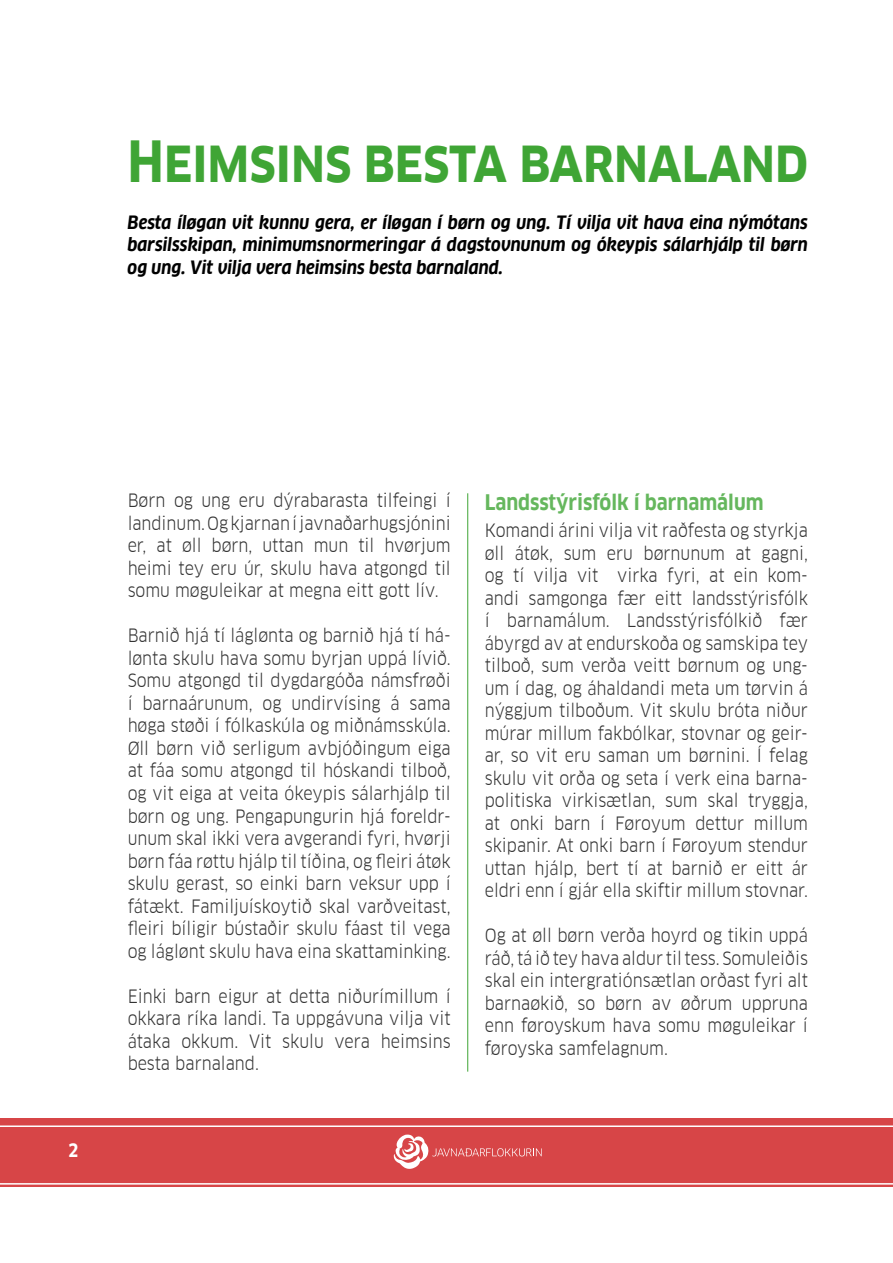
<style>
.page{position:relative;width:893px;height:1263px;background:#fff}
.page>*{position:absolute;margin:0;border:0;box-sizing:border-box;transform-origin:0 0}
.t1{font:700 55.5px "Clan Sc Offc Pro";color:#3fa535;scale:.89 1}
.t2{font:700 21px "Clan Offc Pro";color:#3fa535;scale:.9 1}
.t3{font:18px/22.5px "Clan Offc Pro";color:#000;text-align:justify;scale:.9 1}
.t4{font:italic 700 18px/22.5px "Clan Offc Pro";color:#000;text-align:justify;scale:.9 1}
.t5{font:700 18px "Clan Offc Pro";color:#fff;scale:.9 1}
</style>
<div class="page">
<hr style="left:467px;top:493px;width:1px;height:578px;background:#3fa535">
<div style="left:0;top:1118px;width:893px;height:68px;background:#d74547"></div>
<hr style="left:0;top:1125px;width:893px;height:2px;background:#fff">
<hr style="left:0;top:1183px;width:893px;height:1px;background:#fff">
<svg style="left:394px;top:1134px;width:148px;height:35px"></svg>
<h1 class="t1" style="left:128px;top:130px;width:766px">Heimsins besta barnaland</h1>
<p class="t4" style="left:128px;top:211px;width:757px">Besta íløgan vit kunnu gera, er íløgan í børn og ung. Tí vilja vit hava eina nýmótans barsilsskipan, minimumsnormeringar á dagstovnunum og ókeypis sálarhjálp til børn og ung. Vit vilja vera heimsins besta barnaland.</p>
<p class="t5" style="left:68px;top:1140px;width:13px">2</p>
<p class="t3" style="left:128px;top:489px;width:361px">Børn og ung eru dýrabarasta tilfeingi í landinum. Og kjarnan í javnaðarhugsjónini er, at øll børn, uttan mun til hvørjum heimi tey eru úr, skulu hava atgongd til somu møguleikar at megna eitt gott lív.</p>
<p class="t3" style="left:128px;top:624px;width:361px">Barnið hjá tí láglønta og barnið hjá tí há&shy;lønta skulu hava somu byrjan uppá lívið.<br>Somu atgongd til dygdargóða námsfrøði í barnaárunum, og undirvísing á sama høga støði í fólkaskúla og miðnámsskúla.<br>Øll børn við serligum avbjóðingum eiga at fáa somu atgongd til hóskandi tilboð, og vit eiga at veita ókeypis sálarhjálp til børn og ung. Pengapungurin hjá foreldr&shy;unum skal ikki vera avgerandi fyri, hvørji børn fáa røttu hjálp til tíðina, og fleiri átøk skulu gerast, so einki barn veksur upp í fátækt. Familjuískoytið skal varðveitast, fleiri bíligir bústaðir skulu fáast til vega og láglønt skulu hava eina skattaminking.</p>
<p class="t3" style="left:128px;top:984px;width:361px">Einki barn eigur at detta niðurímillum í okkara ríka landi. Ta uppgávuna vilja vit átaka okkum. Vit skulu vera heimsins besta barnaland.</p>
<p class="t2" style="left:485px;top:490px;width:311px">Landsstýrisfólk í barnamálum</p>
<p class="t3" style="left:485px;top:519px;width:361px">Komandi árini vilja vit raðfesta og styrkja øll átøk, sum eru børnunum at gagni, og tí vilja vit virka fyri, at ein kom&shy;andi samgonga fær eitt landsstýrisfólk í barnamálum. Landsstýrisfólkið fær ábyrgd av at endurskoða og samskipa tey tilboð, sum verða veitt børnum og ung&shy;um í dag, og áhaldandi meta um tørvin á nýggjum tilboðum. Vit skulu bróta niður múrar millum fakbólkar, stovnar og geir&shy;ar, so vit eru saman um børnini. Í felag skulu vit orða og seta í verk eina barna&shy;politiska virkisætlan, sum skal tryggja, at onki barn í Føroyum dettur millum skipanir. At onki barn í Føroyum stendur uttan hjálp, bert tí at barnið er eitt ár eldri enn í gjár ella skiftir millum stovnar.</p>
<p class="t3" style="left:485px;top:924px;width:361px">Og at øll børn verða hoyrd og tikin uppá ráð, tá ið tey hava aldur til tess. Somuleiðis skal ein intergratiónsætlan orðast fyri alt barnaøkið, so børn av øðrum uppruna enn føroyskum hava somu møguleikar í føroyska samfelagnum.</p>
</div>
